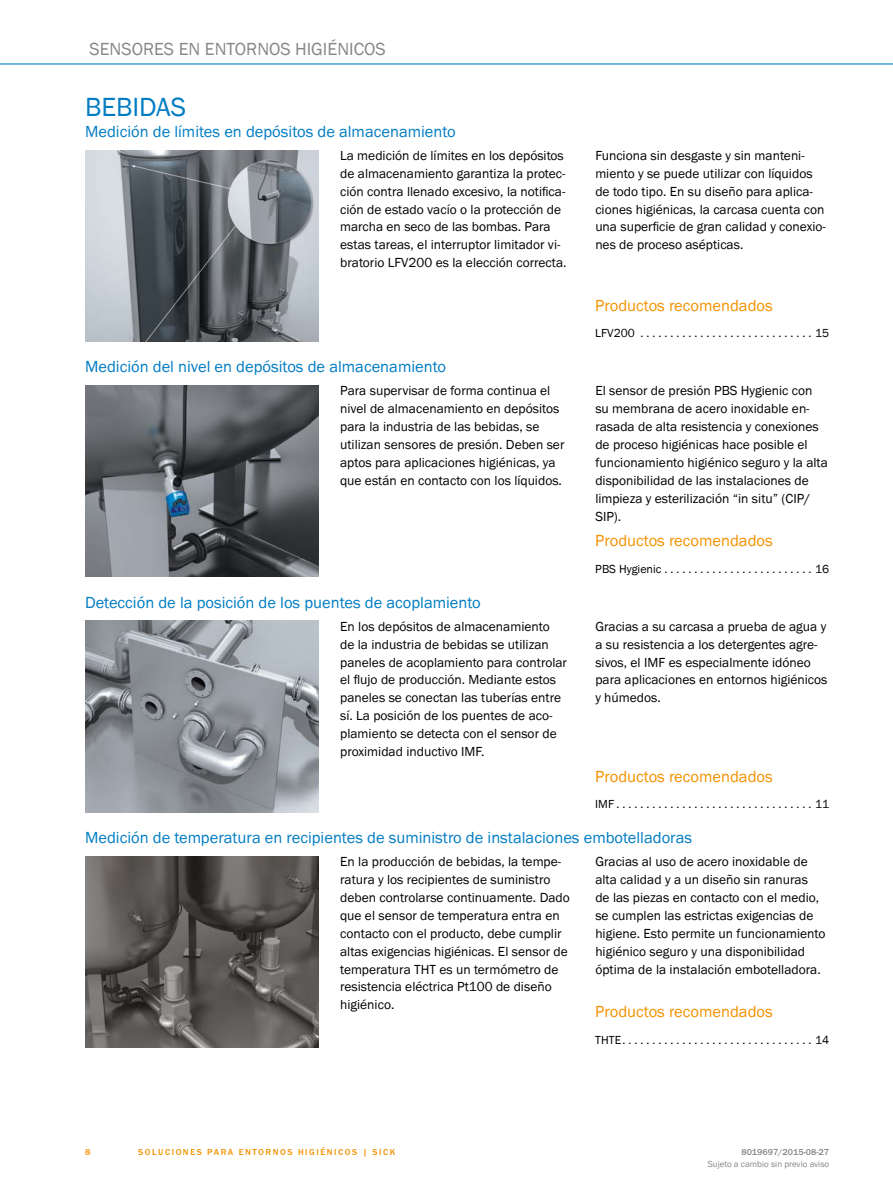
<style>
.page{position:relative;width:893px;height:1188px;background:#fff}
.page>*{position:absolute;margin:0;border:0;box-sizing:border-box;transform-origin:0 0}
.t1{font:27px "SICK Franklin";color:#007cc2}
.t2{font:18px "SICK Franklin";color:#878787}
.t3{font:16.5px "SICK Franklin";color:#007cc2}
.t4{font:16.5px "SICK Franklin";color:#f39200}
.t5{font:13.5px/17.9px "SICK Franklin";color:#000}
.t6{font:12px "SICK Franklin";color:#000}
.t7{font:500 9px "SICK Franklin";letter-spacing:.17em;color:#f39200}
.t8{font:9px "SICK Franklin";color:#878787}
.t9{font:500 9px "SICK Franklin";color:#878787}
</style>
<div class="page">
<hr style="left:0;top:63px;width:893px;height:2px;background:#007cc2">
<img style="left:85px;top:150px;width:234px;height:191px">
<img style="left:85px;top:385px;width:234px;height:192px">
<img style="left:85px;top:621px;width:234px;height:191px">
<img style="left:85px;top:856px;width:234px;height:192px">
<h2 class="t2" style="left:90px;top:38px;width:22px">Sensores</h2>
<h2 class="t2" style="left:179px;top:38px;width:38px">en entornos</h2>
<h2 class="t2" style="left:295px;top:38px;width:10px">higiénicos</h2>
<h1 class="t1" style="left:85px;top:90px;width:103px">BEBIDAS</h1>
<p class="t3" style="left:85px;top:121px;width:372px">Medición de límites en depósitos de almacenamiento</p>
<p class="t5" style="left:340px;top:147px;width:228px">La medición de límites en los depósitos de almacenamiento garantiza la protec&shy;ción contra llenado excesivo, la notifica&shy;ción de estado vacío o la protección de marcha en seco de las bombas. Para estas tareas, el interruptor limitador vi&shy;bratorio LFV200 es la elección correcta.</p>
<p class="t5" style="left:595px;top:147px;width:232px">Funciona sin desgaste y sin manteni&shy;miento y se puede utilizar con líquidos de todo tipo. En su diseño para aplica&shy;ciones higiénicas, la carcasa cuenta con una superficie de gran calidad y conexio&shy;nes de proceso asépticas.</p>
<p class="t4" style="left:595px;top:295px;width:179px">Productos recomendados</p>
<p class="t6" style="left:595px;top:326px;width:41px">LFV200</p>
<p class="t6" style="left:815px;top:326px;width:16px">15</p>
<p class="t3" style="left:85px;top:357px;width:363px">Medición del nivel en depósitos de almacenamiento</p>
<p class="t5" style="left:340px;top:382px;width:226px">Para supervisar de forma continua el nivel de almacenamiento en depósitos para la industria de las bebidas, se utilizan sensores de presión. Deben ser aptos para aplicaciones higiénicas, ya que están en contacto con los líquidos.</p>
<p class="t5" style="left:595px;top:382px;width:234px">El sensor de presión PBS Hygienic con su membrana de acero inoxidable en&shy;rasada de alta resistencia y conexiones de proceso higiénicas hace posible el funcionamiento higiénico seguro y la alta disponibilidad de las instalaciones de limpieza y esterilización “in situ” (CIP/ SIP).</p>
<p class="t4" style="left:595px;top:531px;width:179px">Productos recomendados</p>
<p class="t6" style="left:595px;top:561px;width:68px">PBS Hygienic</p>
<p class="t6" style="left:815px;top:561px;width:16px">16</p>
<p class="t3" style="left:85px;top:592px;width:397px">Detección de la posición de los puentes de acoplamiento</p>
<p class="t5" style="left:340px;top:618px;width:228px">En los depósitos de almacenamiento de la industria de bebidas se utilizan paneles de acoplamiento para controlar el flujo de producción. Mediante estos paneles se conectan las tuberías entre sí. La posición de los puentes de aco&shy;plamiento se detecta con el sensor de proximidad inductivo IMF.</p>
<p class="t5" style="left:595px;top:618px;width:234px">Gracias a su carcasa a prueba de agua y a su resistencia a los detergentes agre&shy;sivos, el IMF es especialmente idóneo para aplicaciones en entornos higiénicos y húmedos.</p>
<p class="t4" style="left:595px;top:766px;width:179px">Productos recomendados</p>
<p class="t6" style="left:595px;top:797px;width:20px">IMF</p>
<p class="t6" style="left:815px;top:797px;width:16px">11</p>
<p class="t3" style="left:85px;top:828px;width:608px">Medición de temperatura en recipientes de suministro de instalaciones embotelladoras</p>
<p class="t5" style="left:340px;top:853px;width:231px">En la producción de bebidas, la tempe&shy;ratura y los recipientes de suministro deben controlarse continuamente. Dado que el sensor de temperatura entra en contacto con el producto, debe cumplir altas exigencias higiénicas. El sensor de temperatura THT es un termómetro de resistencia eléctrica Pt100 de diseño higiénico.</p>
<p class="t5" style="left:595px;top:853px;width:232px">Gracias al uso de acero inoxidable de alta calidad y a un diseño sin ranuras de las piezas en contacto con el medio, se cumplen las estrictas exigencias de higiene. Esto permite un funcionamiento higiénico seguro y una disponibilidad óptima de la instalación embotelladora.</p>
<p class="t4" style="left:595px;top:1001px;width:179px">Productos recomendados</p>
<p class="t6" style="left:595px;top:1032px;width:27px">THTE</p>
<p class="t6" style="left:815px;top:1032px;width:16px">14</p>
<p class="t7" style="left:85px;top:1146px;width:7px">8</p>
<p class="t7" style="left:138px;top:1146px;width:259px">SOLUCI ONES PARA ENTORNOS HI GI ÉNI COS | SICK</p>
<p class="t9" style="left:741px;top:1146px;width:89px">8019697/2015-08-27</p>
<p class="t8" style="left:708px;top:1159px;width:123px">Sujeto a cambio sin previo aviso</p>
</div>
